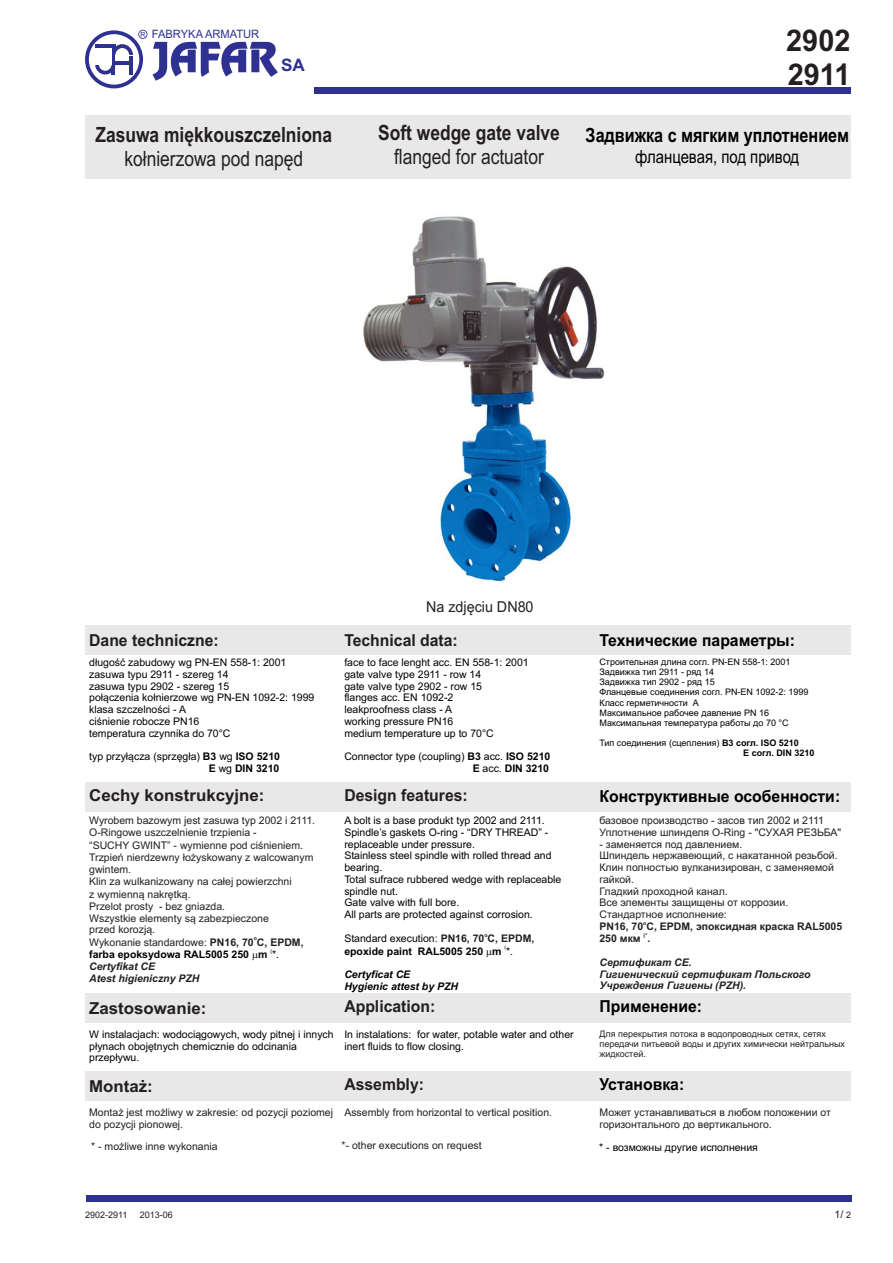
<style>
.page{position:relative;width:893px;height:1263px;background:#fff}
.page>*{position:absolute;margin:0;border:0;box-sizing:border-box;transform-origin:0 0}
.t1{font:700 30px/33.5px "Arial";letter-spacing:.005em;color:#231f20;scale:.96 1}
.t2{font:700 21px "Arial";letter-spacing:.005em;color:#231f20;scale:.83 1}
.t3{font:21px "Arial";letter-spacing:.005em;color:#231f20;scale:.83 1}
.t4{font:700 19.5px "Arial";letter-spacing:.005em;color:#000;scale:.83 1}
.t5{font:18px "Arial";letter-spacing:.005em;color:#000;scale:.83 1}
.t6{font:700 17.1px "Arial";color:#2e3191}
.t7{font:700 16.5px "Arial";letter-spacing:.005em;color:#000;scale:.95 1}
.t8{font:700 16.5px "Arial";letter-spacing:.005em;color:#231f20;scale:.95 1}
.t9{font:700 16.5px "Arial";letter-spacing:.005em;color:#231f20}
.t10{font:15px "Arial";letter-spacing:.005em;color:#231f20;scale:.95 1}
.t11{font:11.55px "Arial";letter-spacing:.005em;color:#2e3191}
.t12{font:10.5px/11.7px "Arial";letter-spacing:.005em;color:#000}
.t13{font:10.5px/12.1px "Arial";letter-spacing:.005em;color:#231f20}
.t14{font:italic 700 10.5px/11.7px "Arial";letter-spacing:.005em;color:#231f20}
.t15{font:700 10.5px "Arial";letter-spacing:.005em;color:#000}
.t16{font:700 10.5px "Arial";letter-spacing:.005em;color:#231f20}
.t17{font:italic 700 10.5px/11.7px "Arial";letter-spacing:.005em;color:#000}
.t18{font:9px/10.1px "Arial";letter-spacing:.005em;color:#000}
.t19{font:9px/10.1px "Arial";letter-spacing:.005em;color:#231f20}
.t20{font:700 9px/10.1px "Arial";letter-spacing:.005em;color:#000}
.t21{font:700 5.25px "Arial";color:#231f20}
.t22{font:5.25px "Arial";color:#000}
.s1{font-size:7.05px}
.s2{font-weight:700}
.s3{font-weight:400}
.s4{color:#231f20}
.s5{font-weight:700;color:#231f20}
.s6{font-size:9px}
</style>
<div class="page">
<div style="left:86px;top:1195px;width:765px;height:6px;background:#2e3191"></div>
<div style="left:85px;top:115px;width:255px;height:64px;background:#e9e8e8"></div>
<div style="left:340px;top:115px;width:255px;height:64px;background:#e9e8e8"></div>
<div style="left:595px;top:115px;width:255px;height:64px;background:#e9e8e8"></div>
<div style="left:314px;top:87px;width:536px;height:6px;background:#2e3191"></div>
<svg style="left:85px;top:30px;width:62px;height:58px"></svg>
<svg style="left:153px;top:42px;width:125px;height:39px"></svg>
<div style="left:85px;top:625px;width:765px;height:30px;background:#e9e8e8"></div>
<div style="left:85px;top:782px;width:765px;height:29px;background:#e9e8e8"></div>
<div style="left:85px;top:993px;width:765px;height:30px;background:#e9e8e8"></div>
<div style="left:85px;top:1071px;width:765px;height:30px;background:#e9e8e8"></div>
<img style="left:363px;top:216px;width:241px;height:366px">
<p class="t11" style="left:140px;top:26px;width:120px"><span class="s1">R</span> FABRYKA ARMATUR</p>
<h3 class="t6" style="left:281px;top:53px;width:25px">SA</h3>
<h2 class="t2" style="left:96px;top:120px;width:287px">Zasuwa miękkouszczelniona</h2>
<h2 class="t3" style="left:124px;top:144px;width:217px">kołnierzowa pod napęd</h2>
<h2 class="t2" style="left:378px;top:118px;width:220px">Soft wedge gate valve</h2>
<h2 class="t3" style="left:394px;top:142px;width:182px">flanged for actuator</h2>
<h1 class="t1" style="left:786px;top:24px;width:68px">2902<br>2911</h1>
<h3 class="t4" style="left:585px;top:122px;width:319px">Задвижка с мягким уплотнением</h3>
<h3 class="t5" style="left:635px;top:144px;width:199px">фланцевая, под привод</h3>
<h3 class="t10" style="left:426px;top:597px;width:115px">Na zdjęciu DN80</h3>
<h3 class="t8" style="left:89px;top:628px;width:138px">Dane techniczne:</h3>
<h3 class="t8" style="left:344px;top:628px;width:121px">Technical data:</h3>
<h3 class="t7" style="left:599px;top:628px;width:207px">Технические параметры:</h3>
<p class="t12" style="left:89px;top:657px;width:199px">długość zabudowy wg PN-EN 558-1: 2001</p>
<p class="t12" style="left:89px;top:668px;width:227px">zasuwa typu 2911 - szereg 14<br>zasuwa typu 2902 - szereg 15<br>połączenia kołnierzowe wg PN-EN 1092-2: 1999 klasa szczelności - A<br>ciśnienie robocze PN16<br>temperatura czynnika do 70°C</p>
<p class="t12" style="left:89px;top:750px;width:192px;text-align:right">typ przyłącza (sprzęgła) <span class="s2">B3</span> wg <span class="s2">ISO 5210<br>E</span> wg <span class="s2">DIN 3210</span></p>
<p class="t12" style="left:344px;top:656px;width:186px">face to face lenght acc. EN 558-1: 2001</p>
<p class="t18" style="left:599px;top:657px;width:211px">Строительная длина согл. PN-EN 558-1: 2001<br>Задвижка тип 2911 - ряд 14<br>Задвижка тип 2902 - ряд 15<br>Фланцевые соединения согл. PN-EN 1092-2: 1999<br>Класс герметичности А<br>Максимальное рабочее давление PN 16<br>Максимальная температура работы до 70 °C</p>
<p class="t20" style="left:743px;top:738px;width:73px;text-indent:-144px"><span class="s3">Тип соединения (сцепления)</span> B3 согл. ISO 5210<br>Е согл. DIN 3210</p>
<p class="t12" style="left:344px;top:668px;width:151px">gate valve type 2911 - row 14 gate valve type 2902 - row 15 flanges acc. EN 1092-2 leakproofness class - A<br>working pressure PN16<br>medium temperature up to 70°C</p>
<p class="t12" style="left:344px;top:750px;width:207px;text-align:right">Connector type (coupling) <span class="s2">B3</span> acc. <span class="s2">ISO 5210<br>E</span> acc. <span class="s2">DIN 3210</span></p>
<h3 class="t9" style="left:89px;top:783px;width:177px">Cechy konstrukcyjne:</h3>
<h3 class="t8" style="left:344px;top:783px;width:131px">Design features:</h3>
<h3 class="t7" style="left:599px;top:785px;width:255px">Конструктивные особенности:</h3>
<p class="t13" style="left:89px;top:814px;width:227px">Wyrobem bazowym jest zasuwa typ 2002 i 2111.<br>O-Ringowe uszczelnienie trzpienia -<br>“SUCHY GWINT” - wymienne pod ciśnieniem.<br>Trzpień nierdzewny łożyskowany z walcowanym gwintem.<br>Klin za wulkanizowany na całej powierzchni<br>z wymienną nakrętką.<br>Przelot prosty - bez gniazda.<br>Wszystkie elementy są zabezpieczone<br>przed korozją.</p>
<p class="t21" style="left:254px;top:935px;width:5px">o</p>
<p class="t13" style="left:89px;top:936px;width:216px">Wykonanie standardowe: <span class="s2">PN16, 70 C, EPDM,</span></p>
<p class="t14" style="left:89px;top:961px;width:112px">Certyfikat CE<br>Atest higieniczny PZH</p>
<p class="t22" style="left:270px;top:947px;width:3px">(</p>
<p class="t15" style="left:89px;top:947px;width:191px">farba epoksydowa RAL5005 250 m <span class="s3">*.</span></p>
<p class="t12" style="left:344px;top:814px;width:219px">A bolt is a base produkt typ 2002 and 2111.<br>Spindle’s gaskets O-ring - “DRY THREAD” - replaceable under pressure.<br>Stainless steel spindle with rolled thread and bearing.<br>Total sufrace rubbered wedge with replaceable spindle nut.<br>Gate valve with full bore.<br>All parts are protected against corrosion.</p>
<p class="t12" style="left:344px;top:932px;width:191px">Standard execution<span class="s4">:</span> <span class="s5">PN16, 70 C, EPDM,</span></p>
<p class="t22" style="left:504px;top:944px;width:3px">(</p>
<p class="t15" style="left:344px;top:944px;width:170px">epoxide paint RAL5005 250 m <span class="s3">*.</span></p>
<p class="t17" style="left:344px;top:969px;width:115px">Certyficat CE<br>Hygienic attest by PZH</p>
<p class="t21" style="left:484px;top:931px;width:5px">o</p>
<p class="t13" style="left:599px;top:814px;width:243px;line-height:11.7px">базовое производство - засов тип 2002 и 2111<br>Уплотнение шпинделя O-Ring - "СУХАЯ РЕЗЬБА"</p>
<p class="t13" style="left:599px;top:838px;width:240px;line-height:11.7px">- заменяется под давлением.<br>Шпиндель нержавеющий, с накатанной резьбой.<br>Клин полностью вулканизирован, с заменяемой гайкой.<br>Гладкий проходной канал.<br>Все элементы защищены от коррозии.<br>Стандартное исполнение:</p>
<p class="t16" style="left:599px;top:919px;width:244px">P 16, 70 C, EPDM, эпоксидная краска RAL5005</p>
<p class="t21" style="left:644px;top:932px;width:5px">(*</p>
<p class="t16" style="left:599px;top:931px;width:52px">250 мкм .</p>
<p class="t14" style="left:599px;top:957px;width:213px">Сертификат СЕ.<br>Гигиенический сертификат Польского<br>Учреждения Гигиены (PZH).</p>
<p class="t21" style="left:643px;top:919px;width:5px">o</p>
<p class="t16" style="left:606px;top:919px;width:9px">N</p>
<h3 class="t9" style="left:89px;top:996px;width:119px">Zastosowanie:</h3>
<h3 class="t8" style="left:344px;top:995px;width:97px">Application:</h3>
<h3 class="t7" style="left:599px;top:995px;width:109px">Применение:</h3>
<p class="t12" style="left:89px;top:1028px;width:246px">W instalacjach: wodociągowych, wody pitnej i innych płynach obojętnych chemicznie do odcinania przepływu.</p>
<p class="t12" style="left:344px;top:1028px;width:231px">In instalations: for water, potable water and other inert fluids to flow closing.</p>
<p class="t19" style="left:599px;top:1028px;width:247px">Для перекрытия потока в водопроводных сетях, сетях передачи питьевой воды и других химически нейтральных жидкостей.</p>
<h3 class="t9" style="left:89px;top:1074px;width:65px">Montaż:</h3>
<h3 class="t8" style="left:344px;top:1073px;width:85px">Assembly:</h3>
<h3 class="t7" style="left:599px;top:1073px;width:91px">Установка:</h3>
<p class="t13" style="left:89px;top:1106px;width:245px;line-height:11.7px">Montaż jest możliwy w zakresie: od pozycji poziomej do pozycji pionowej.</p>
<p class="t13" style="left:344px;top:1107px;width:209px">Assembly from horizontal to vertical position.</p>
<p class="t13" style="left:599px;top:1107px;width:233px;line-height:11.7px">Может устанавливаться в любом положении от горизонтального до вертикального.</p>
<p class="t13" style="left:91px;top:1140px;width:128px">* - możliwe inne wykonania</p>
<p class="t13" style="left:342px;top:1139px;width:142px">*- other executions on request</p>
<p class="t12" style="left:599px;top:1142px;width:160px">* - возможны другие исполнения</p>
<p class="t19" style="left:85px;top:1210px;width:44px">2902-2911</p>
<p class="t19" style="left:140px;top:1210px;width:34px">2013-06</p>
<p class="t13" style="left:835px;top:1208px;width:18px">1/ <span class="s6">2</span></p>
</div>
